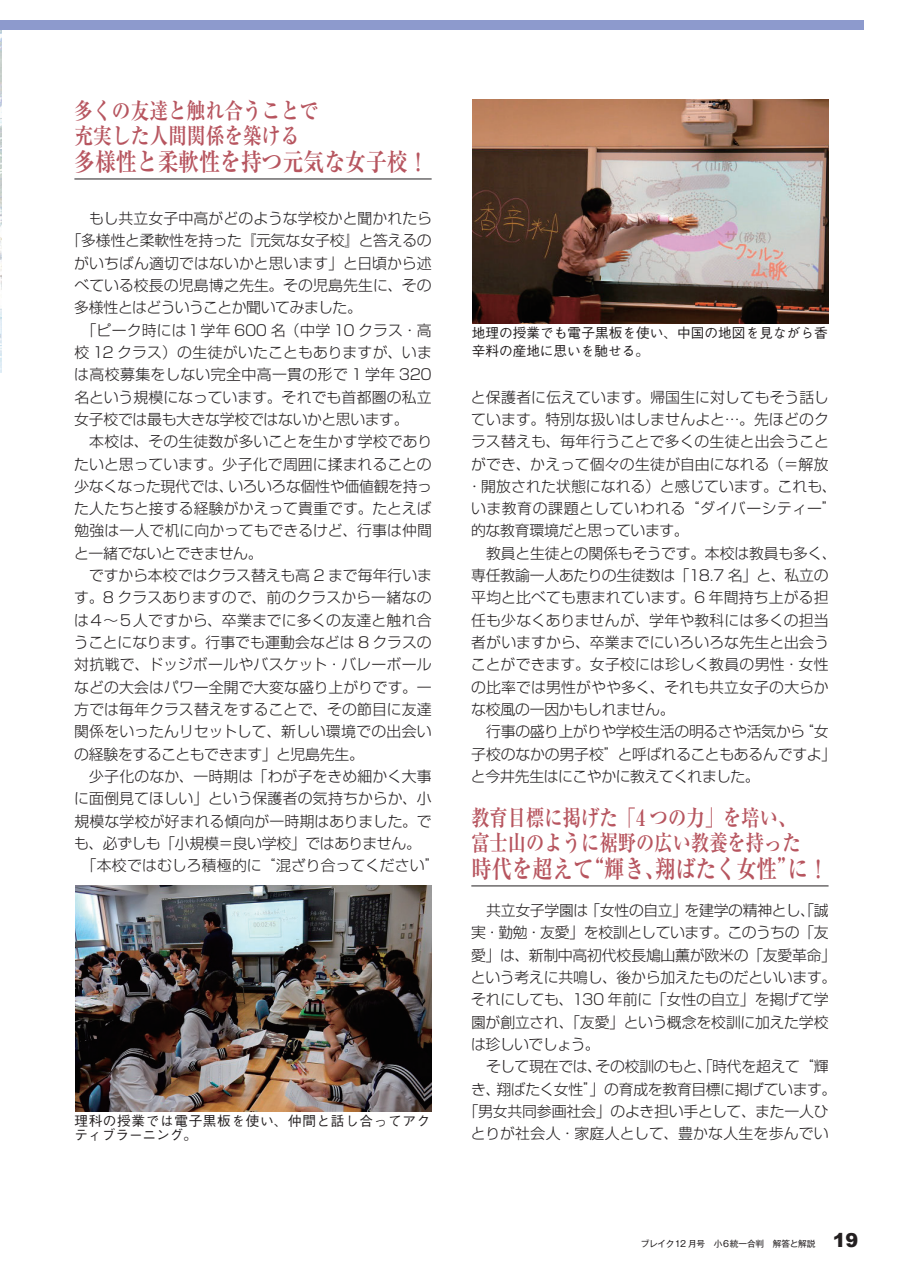
<style>
.page{position:relative;width:903px;height:1275px;background:#fff}
.page>*{position:absolute;margin:0;border:0;box-sizing:border-box;transform-origin:0 0}
.t1{font:700 24.85px "Ryumin Pro";color:#b7555f;scale:.82 1}
.t2{font:700 24.85px "Ryumin Pro";color:#b7555f;scale:.84 1}
.t3{font:700 22.4px/24.8px "Ryumin Pro";color:#b7555f;scale:.82 1}
.t4{font:700 22.4px/24.8px "Ryumin Pro";color:#b7555f;scale:.84 1}
.t5{font:300 14.88px/22.4px "Shin Go Pro";letter-spacing:-.005em;color:#231f20}
.t6{font:300 14.88px "Shin Go Pro";letter-spacing:-.025em;color:#231f20}
.t7{font:300 14.88px "Shin Go Pro";letter-spacing:-.03em;color:#231f20}
.t8{font:300 14.88px "Shin Go Pro";letter-spacing:.025em;color:#231f20}
.t9{font:300 14.88px "Shin Go Pro";letter-spacing:.015em;color:#231f20}
.t10{font:300 14.88px "Shin Go Pro";letter-spacing:-.035em;color:#231f20}
.t11{font:500 13.65px/17.3px "Gothic BBB Pro";letter-spacing:.005em;color:#231f20}
.t12{font:500 13.65px/13.7px "Gothic BBB Pro";letter-spacing:.045em;color:#231f20}
.t13{font:8.75px "Gothic MB101 Pro";letter-spacing:-.015em;color:#231f20}
.s1{font-family:"Arial";font-weight:900;font-size:19.25px}
</style>
<div class="page">
<img style="left:0;top:30px;width:1px;height:342px">
<div style="left:0;top:20px;width:863px;height:10px;background:#8d9acd"></div>
<hr style="left:74px;top:179px;width:358px;height:1px;background:#231f20">
<hr style="left:471px;top:885px;width:357px;height:1px;background:#231f20">
<img style="left:472px;top:99px;width:356px;height:225px">
<img style="left:75px;top:885px;width:356px;height:226px">
<h2 class="t4" style="left:74px;top:97px;width:292px">多くの友達と触れ合うことで充実した人間関係を築ける</h2>
<h1 class="t2" style="left:74px;top:142px;width:423px">多様性と柔軟性を持つ元気な女子校！</h1>
<p class="t5" style="left:89px;top:205px;width:344px">もし共立女子中高がどのような学校かと聞かれたら</p>
<p class="t5" style="left:67px;top:228px;width:367px">「多様性と柔軟性を持った『元気な女子校』と答えるの</p>
<p class="t5" style="left:74px;top:250px;width:359px">がいちばん適切ではないかと思います」と日頃から述</p>
<p class="t5" style="left:74px;top:272px;width:359px">べている校長の児島博之先生。その児島先生に、その</p>
<p class="t10" style="left:74px;top:295px;width:289px">多様性とはどういうことか聞いてみました。</p>
<p class="t5" style="left:81px;top:317px;width:352px">「ピーク時には１学年 600 名（中学 10 クラス･高</p>
<p class="t5" style="left:74px;top:339px;width:359px">校 12 クラス）の生徒がいたこともありますが、いま</p>
<p class="t8" style="left:74px;top:362px;width:359px">は高校募集をしない完全中高一貫の形で 1 学年 320</p>
<p class="t5" style="left:74px;top:384px;width:359px">名という規模になっています。それでも首都圏の私立</p>
<p class="t6" style="left:74px;top:407px;width:336px">女子校では最も大きな学校ではないかと思います。</p>
<p class="t5" style="left:89px;top:428px;width:344px">本校は、その生徒数が多いことを生かす学校であり</p>
<p class="t5" style="left:74px;top:451px;width:359px">たいと思っています。少子化で周囲に揉まれることの</p>
<p class="t6" style="left:74px;top:474px;width:359px">少なくなった現代では、いろいろな個性や価値観を持っ</p>
<p class="t5" style="left:74px;top:495px;width:359px">た人たちと接する経験がかえって貴重です。たとえば</p>
<p class="t5" style="left:74px;top:518px;width:359px">勉強は一人で机に向かってもできるけど、行事は仲間</p>
<p class="t6" style="left:74px;top:541px;width:190px">と一緒でないとできません。</p>
<p class="t5" style="left:89px;top:562px;width:344px">ですから本校ではクラス替えも高 2 まで毎年行いま</p>
<p class="t5" style="left:74px;top:585px;width:359px">す。8 クラスありますので、前のクラスから一緒なの</p>
<p class="t5" style="left:74px;top:607px;width:359px">は４～５人ですから、卒業までに多くの友達と触れ合</p>
<p class="t5" style="left:74px;top:629px;width:359px">うことになります。行事でも運動会などは 8 クラスの</p>
<p class="t9" style="left:74px;top:653px;width:359px">対抗戦で、ドッジボールやバスケット・バレーボール</p>
<p class="t5" style="left:74px;top:674px;width:359px">などの大会はパワー全開で大変な盛り上がりです。一</p>
<p class="t5" style="left:74px;top:696px;width:359px">方では毎年クラス替えをすることで、その節目に友達</p>
<p class="t5" style="left:74px;top:719px;width:359px">関係をいったんリセットして、新しい環境での出会い</p>
<p class="t6" style="left:74px;top:742px;width:291px">の経験をすることもできます」と児島先生。</p>
<p class="t5" style="left:89px;top:763px;width:344px">少子化のなか、一時期は「わが子をきめ細かく大事</p>
<p class="t5" style="left:74px;top:786px;width:359px">に面倒見てほしい」という保護者の気持ちからか、小</p>
<p class="t5" style="left:74px;top:808px;width:359px">規模な学校が好まれる傾向が一時期はありました。で</p>
<p class="t6" style="left:74px;top:831px;width:348px">も、必ずしも「小規模＝良い学校」ではありません。</p>
<p class="t5" style="left:81px;top:853px;width:360px">「本校ではむしろ積極的に“混ざり合ってください”</p>
<p class="t12" style="left:74px;top:1112px;width:357px">理科の授業では電子黒板を使い、仲間と話し合ってアクティブラーニング。</p>
<p class="t11" style="left:472px;top:323px;width:357px">地理の授業でも電子黒板を使い、中国の地図を見ながら香辛料の産地に思いを馳せる。</p>
<p class="t5" style="left:471px;top:384px;width:367px">と保護者に伝えています。帰国生に対してもそう話しています。特別な扱いはしませんよと…。先ほどのクラス替えも、毎年行うことで多くの生徒と出会うことができ、かえって個々の生徒が自由になれる（＝解放･開放された状態になれる）と感じています。これも、いま教育の課題としていわれる“ダイバーシティー”的な教育環境だと思っています。</p>
<p class="t5" style="left:471px;top:540px;width:367px;text-indent:15px">教員と生徒との関係もそうです。本校は教員も多く、専任教諭一人あたりの生徒数は「18.7 名」と、私立の平均と比べても恵まれています。6 年間持ち上がる担任も少なくありませんが、学年や教科には多くの担当者がいますから、卒業までにいろいろな先生と出会うことができます。女子校には珍しく教員の男性･女性の比率では男性がやや多く、それも共立女子の大らかな校風の一因かもしれません。</p>
<p class="t5" style="left:471px;top:719px;width:367px;text-indent:15px">行事の盛り上がりや学校生活の明るさや活気から“女子校のなかの男子校”と呼ばれることもあるんですよ」と今井先生はにこやかに教えてくれました。</p>
<h2 class="t3" style="left:471px;top:803px;width:403px">教育目標に掲げた「4 つの力」を培い、富士山のように裾野の広い教養を持った</h2>
<h1 class="t1" style="left:471px;top:849px;width:437px">時代を超えて“輝き、翔ばたく女性”に！</h1>
<p class="t5" style="left:471px;top:897px;width:367px;text-indent:15px">共立女子学園は「女性の自立」を建学の精神とし、「誠実・勤勉・友愛」を校訓としています。このうちの「友愛」は、新制中高初代校長鳩山薫が欧米の「友愛革命」という考えに共鳴し、後から加えたものだといいます。それにしても、130 年前に「女性の自立」を掲げて学園が創立され、「友愛」という概念を校訓に加えた学校は珍しいでしょう。</p>
<p class="t5" style="left:486px;top:1054px;width:344px">そして現在では、その校訓のもと、「時代を超えて“輝</p>
<p class="t7" style="left:471px;top:1077px;width:367px">き、翔ばたく女性”」の育成を教育目標に掲げています。</p>
<p class="t5" style="left:463px;top:1098px;width:367px">「男女共同参画社会」のよき担い手として、また一人ひ</p>
<p class="t5" style="left:471px;top:1120px;width:359px">とりが社会人･家庭人として、豊かな人生を歩んでい</p>
<p class="t13" style="left:641px;top:1236px;width:219px">ブレイク12 月号　小6統一合判　解答と解説　　<span class="s1">19</span></p>
</div>
